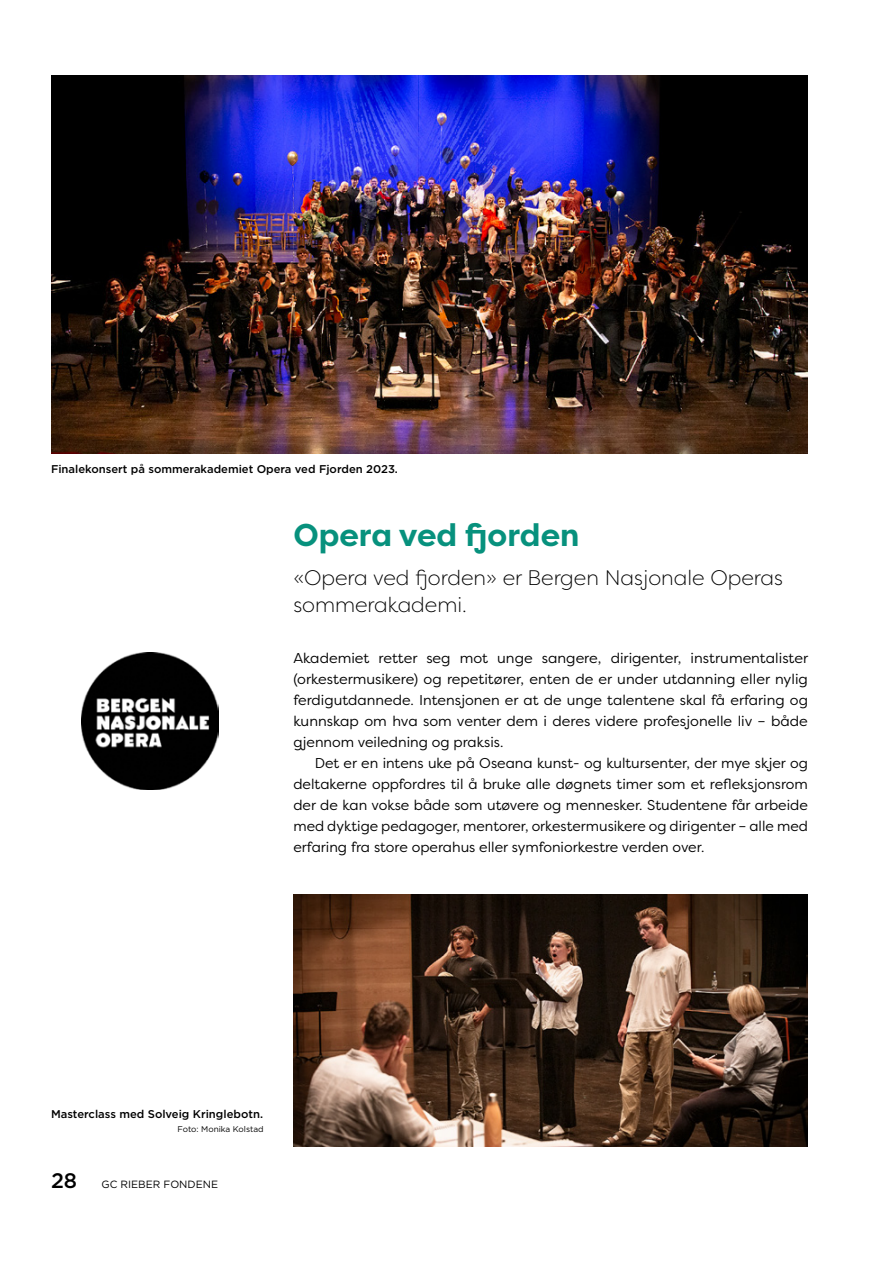
<style>
.page{position:relative;width:893px;height:1263px;background:#fff}
.page>*{position:absolute;margin:0;border:0;box-sizing:border-box;transform-origin:0 0}
.t1{font:700 31.5px "Filson Pro";color:#07917d}
.Ingress{font:300 21px/27px "Filson Pro";color:#000}
.t2{font:500 21px "Gotham";color:#000}
.Brødtekst{font:14.25px/21px "Filson Pro";color:#000;text-align:justify}
.Brødtekst_uten{font:14.25px/21px "Filson Pro";color:#000;text-align:justify}
.t3{font:500 11.25px "Gotham";color:#000}
.t4{font:10.5px "Gotham";color:#000}
.t5{font:8.25px "Gotham";color:#000}
</style>
<div class="page">
<hr style="left:892px;top:0;width:1px;height:1263px;background:#eff4f0">
<img style="left:51px;top:75px;width:757px;height:378px">
<img style="left:293px;top:894px;width:515px;height:252px">
<img style="left:82px;top:653px;width:136px;height:136px">
<p class="t3" style="left:51px;top:462px;width:348px">Finalekonsert på sommerakademiet Opera ved Fjorden 2023.</p>
<h2 class="t1" style="left:293px;top:515px;width:287px">Opera ved fjorden</h2>
<p class="Ingress" style="left:293px;top:564px;width:491px">«Opera ved fjorden» er Bergen Nasjonale Operas sommerakademi.</p>
<p class="Brødtekst_uten" style="left:293px;top:647px;width:516px">Akademiet retter seg mot unge sangere, dirigenter, instrumentalister (orkestermusikere) og repetitører, enten de er under utdanning eller nylig ferdigutdannede. Intensjonen er at de unge talentene skal få erfaring og kunnskap om hva som venter dem i deres videre profesjonelle liv – både gjennom veiledning og praksis.</p>
<p class="Brødtekst" style="left:293px;top:752px;width:516px;text-indent:21px">Det er en intens uke på Oseana kunst- og kultursenter, der mye skjer og deltakerne oppfordres til å bruke alle døgnets timer som et refleksjonsrom der de kan vokse både som utøvere og mennesker. Studentene får arbeide med dyktige pedagoger, mentorer, orkestermusikere og dirigenter – alle med erfaring fra store operahus eller symfoniorkestre verden over.</p>
<p class="t3" style="left:51px;top:1106px;width:214px">Masterclass med Solveig Kringlebotn.</p>
<p class="t5" style="left:177px;top:1124px;width:88px">Foto: Monika Kolstad</p>
<h2 class="t2" style="left:51px;top:1167px;width:28px">28</h2>
<p class="t4" style="left:101px;top:1177px;width:118px">GC RIEBER FONDENE</p>
</div>
